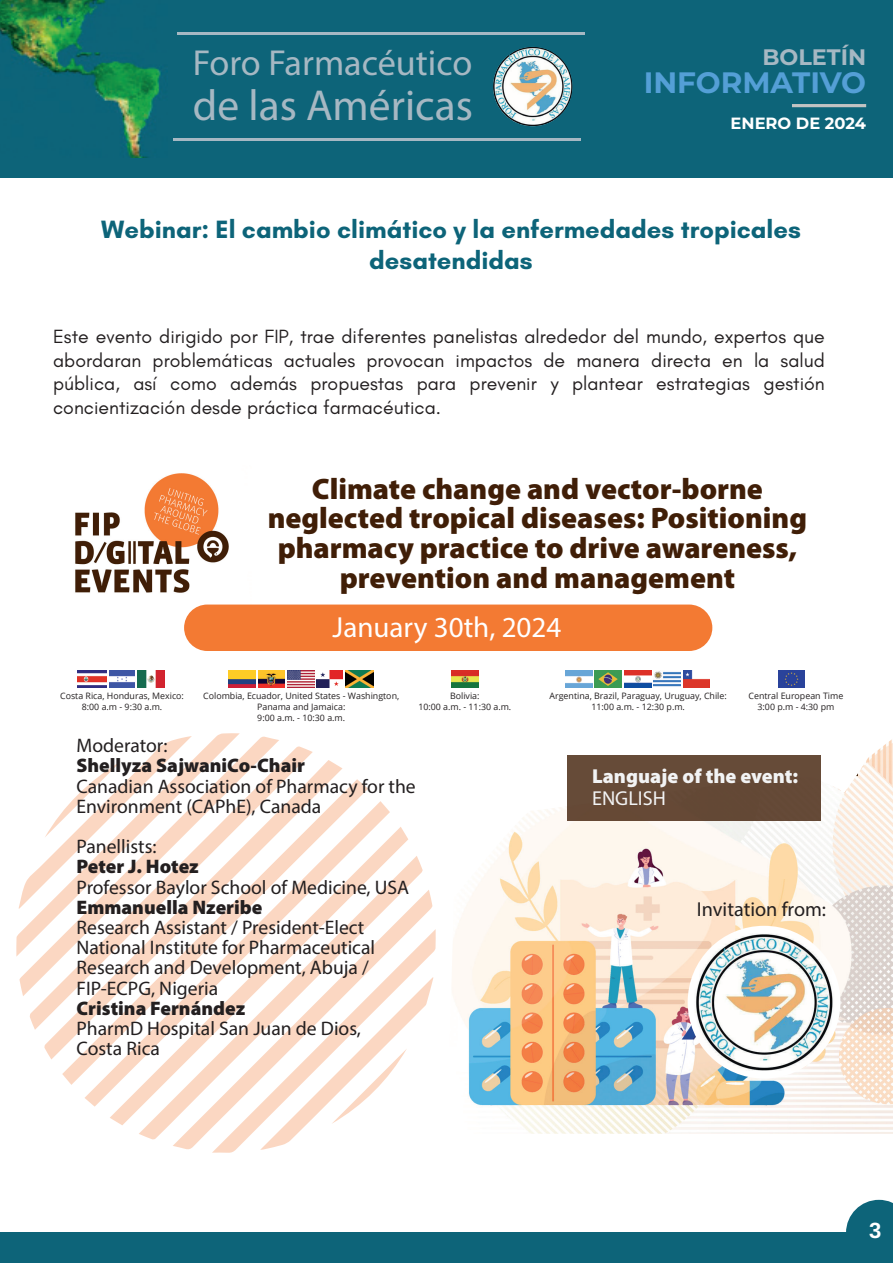
<style>
.page{position:relative;width:893px;height:1263px;background:#fff}
.page>*{position:absolute;margin:0;border:0;box-sizing:border-box;transform-origin:0 0}
.t1{font:43.5px "Myriad Pro";color:#a6b8c3}
.t2{font:36.3px "Myriad Pro";color:#a6b8c3}
.t3{font:900 29.7px/29.7px "Myriad Pro";color:#401e07;text-align:center}
.t4{font:700 29.55px "Montserrat";color:#549fd6}
.t5{font:29.1px "Myriad Pro";color:#fff}
.t6{font:700 25.5px/30.6px "Glacial Indifference";color:#0d6479;text-align:center}
.t7{font:700 22.35px "Montserrat";color:#a6b8c3}
.t8{font:700 22.05px "Arimo";color:#fff}
.t9{font:900 20.25px "Myriad Pro";color:#f2f3f4}
.t10{font:20.25px "Myriad Pro";color:#231f20}
.t11{font:20.25px "Myriad Pro";color:#f2f3f4}
.t12{font:19.65px/20.2px "Myriad Pro";color:#231f20}
.t13{font:900 19.65px "Myriad Pro";color:#231f20}
.t14{font:19.5px/23.4px "Glacial Indifference";color:#231f20;text-align:justify}
.t15{font:700 16.35px "Montserrat";color:#fff}
.t16{font:8.85px/10.6px "Open Sans";color:#231f20;text-align:center}
</style>
<div class="page">
<div style="left:0;top:1232px;width:893px;height:31px;background:#0d6479"></div>
<svg style="left:846px;top:1200px;width:47px;height:32px;background:#347d8e"></svg>
<div style="left:1px;top:0;width:892px;height:177px;background:#0d6479"></div>
<img style="left:0;top:0;width:162px;height:158px">
<hr style="left:177px;top:32px;width:408px;height:2px;background:#a6b8c3">
<hr style="left:174px;top:138px;width:407px;height:3px;background:#a6b8c3">
<img style="left:493px;top:47px;width:79px;height:79px;border-radius:40px">
<hr style="left:792px;top:104px;width:74px;height:3px;background:#c2c3c3">
<svg style="left:62px;top:779px;width:306px;height:306px"></svg>
<svg style="left:110px;top:827px;width:298px;height:298px"></svg>
<svg style="left:44px;top:760px;width:298px;height:299px"></svg>
<svg style="left:139px;top:856px;width:284px;height:283px"></svg>
<svg style="left:30px;top:746px;width:283px;height:284px"></svg>
<svg style="left:173px;top:890px;width:260px;height:260px"></svg>
<svg style="left:19px;top:736px;width:260px;height:260px"></svg>
<svg style="left:16px;top:733px;width:224px;height:224px"></svg>
<svg style="left:212px;top:929px;width:224px;height:224px"></svg>
<svg style="left:19px;top:736px;width:173px;height:173px"></svg>
<svg style="left:260px;top:977px;width:173px;height:173px"></svg>
<img style="left:452px;top:739px;width:441px;height:395px">
<img style="left:688px;top:926px;width:152px;height:152px;border-radius:76px">
<img style="left:75px;top:473px;width:154px;height:144px">
<img style="left:288px;top:670px;width:26px;height:18px">
<img style="left:229px;top:670px;width:26px;height:18px">
<img style="left:258px;top:671px;width:27px;height:16px">
<img style="left:317px;top:670px;width:25px;height:18px">
<img style="left:345px;top:670px;width:28px;height:18px">
<img style="left:138px;top:670px;width:26px;height:18px">
<img style="left:77px;top:670px;width:29px;height:18px">
<img style="left:109px;top:670px;width:26px;height:18px">
<img style="left:451px;top:670px;width:27px;height:18px">
<img style="left:565px;top:670px;width:27px;height:18px">
<img style="left:654px;top:671px;width:26px;height:16px">
<img style="left:624px;top:670px;width:27px;height:18px">
<img style="left:595px;top:670px;width:26px;height:18px">
<img style="left:683px;top:670px;width:26px;height:18px">
<img style="left:778px;top:670px;width:26px;height:18px">
<div style="left:184px;top:604px;width:528px;height:47px;background:#f37a33;border-radius:23px"></div>
<div style="left:567px;top:755px;width:253px;height:66px;background:#664b38"></div>
<h2 class="t2" style="left:193px;top:41px;width:281px">Foro Farmacéutico</h2>
<h1 class="t1" style="left:193px;top:79px;width:282px">de las Américas</h1>
<p class="t7" style="left:762px;top:42px;width:105px">BOLETÍN</p>
<h3 class="t4" style="left:644px;top:63px;width:224px">INFORMATIVO</h3>
<p class="t15" style="left:731px;top:113px;width:137px">ENERO DE 2024</p>
<p class="t6" style="left:101px;top:214px;width:701px">Webinar: El cambio climático y la enfermedades tropicales desatendidas</p>
<p class="t14" style="left:53px;top:325px;width:773px">Este evento dirigido por FIP, trae diferentes panelistas alrededor del mundo, expertos que abordaran problemáticas actuales provocan impactos de manera directa en la salud pública, así como además propuestas para prevenir y plantear estrategias gestión concientización desde práctica farmacéutica.</p>
<h3 class="t3" style="left:268px;top:474px;width:541px">Climate change and vector-borne neglected tropical diseases: Positioning pharmacy practice to drive awareness, prevention and management</h3>
<h3 class="t5" style="left:333px;top:609px;width:230px">January 30th, 2024</h3>
<p class="t16" style="left:60px;top:691px;width:125px">Costa Rica, Honduras, Mexico:<br>8:00 a.m - 9:30 a.m.</p>
<p class="t16" style="left:203px;top:691px;width:197px">Colombia, Ecuador, United States - Washington,<br>Panama and Jamaica:<br>9:00 a.m. - 10:30 a.m.</p>
<p class="t16" style="left:418px;top:691px;width:94px">Bolivia:<br>10:00 a.m. - 11:30 a.m.</p>
<p class="t16" style="left:550px;top:691px;width:179px">Argentina, Brazil, Paraguay, Uruguay, Chile:<br>11:00 a.m. - 12:30 p.m.</p>
<p class="t16" style="left:748px;top:691px;width:96px">Central European Time<br>3:00 p.m - 4:30 pm</p>
<p class="t12" style="left:77px;top:735px;width:93px">Moderator:</p>
<p class="t13" style="left:77px;top:754px;width:230px">Shellyza SajwaniCo-Chair</p>
<p class="t12" style="left:77px;top:775px;width:341px">Canadian Association of Pharmacy for the<br>Environment (CAPhE), Canada</p>
<p class="t12" style="left:77px;top:836px;width:82px">Panellists:</p>
<p class="t13" style="left:77px;top:855px;width:124px">Peter J. Hotez</p>
<p class="t12" style="left:77px;top:876px;width:334px">Professor Baylor School of Medicine, USA</p>
<p class="t13" style="left:77px;top:896px;width:187px">Emmanuella Nzeribe</p>
<p class="t12" style="left:77px;top:917px;width:300px">Research Assistant / President-Elect National Institute for Pharmaceutical Research and Development, Abuja / FIP-ECPG, Nigeria</p>
<p class="t13" style="left:77px;top:997px;width:170px">Cristina Fernández</p>
<p class="t12" style="left:77px;top:1018px;width:286px">PharmD Hospital San Juan de Dios,<br>Costa Rica</p>
<p class="t9" style="left:592px;top:764px;width:208px">Languaje of the event:</p>
<p class="t11" style="left:592px;top:786px;width:75px">ENGLISH</p>
<p class="t10" style="left:697px;top:896px;width:131px">Invitation from:</p>
<p class="t8" style="left:869px;top:1214px;width:14px">3</p>
</div>
